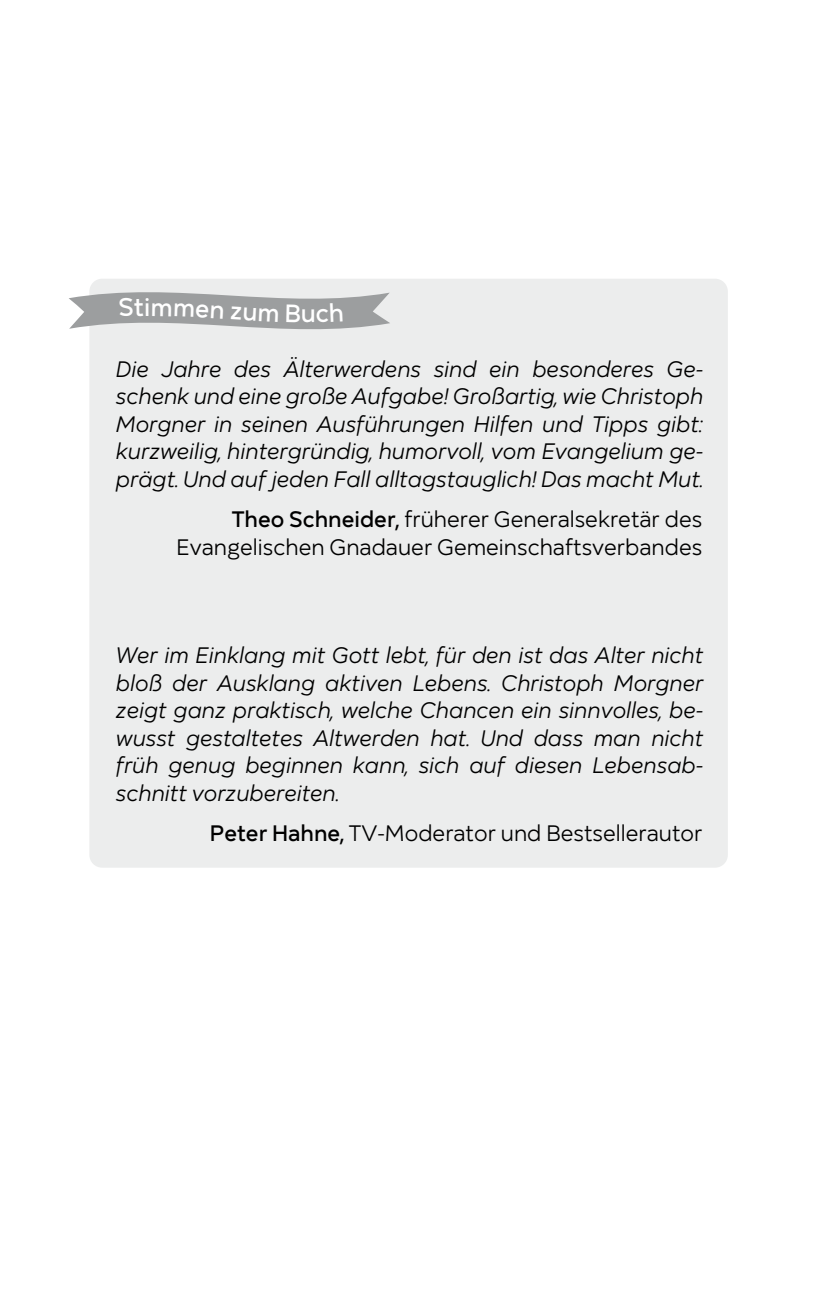
<style>
.page{position:relative;width:830px;height:1314px;background:#fff}
.page>*{position:absolute;margin:0;border:0;box-sizing:border-box;transform-origin:0 0}
.t1{font:500 25.65px "Mirai";color:#fff}
.t2{font:italic 22.95px/27.4px "Mirai";color:#000;text-align:justify}
.t3{font:22.95px/27.4px "Mirai";color:#000;text-align:right}
.s1{font-weight:500}
</style>
<div class="page">
<div style="left:89px;top:279px;width:638px;height:589px;background:#eceded;border-radius:13px"></div>
<svg style="left:69px;top:288px;width:321px;height:42px"></svg>
<p class="t1" style="left:144px;top:287px;width:8px">i</p>
<p class="t1" style="left:196px;top:288px;width:86px;rotate:3deg">en zum</p>
<p class="t1" style="left:300px;top:293px;width:17px">u</p>
<p class="t2" style="left:115px;top:353px;width:589px">Die Jahre des Älterwerdens sind ein besonderes Ge&shy;schenk und eine große Aufgabe! Großartig, wie Christoph Morgner in seinen Ausführungen Hilfen und Tipps gibt: kurzweilig, hintergründig, humorvoll, vom Evangelium ge&shy;prägt. Und auf jeden Fall alltagstauglich! Das macht Mut.</p>
<p class="t3" style="left:176px;top:504px;width:527px"><span class="s1">Theo Schneider,</span> früherer Generalsekretär des<br>Evangelischen Gnadauer Gemeinschaftsverbandes</p>
<p class="t2" style="left:115px;top:639px;width:589px">Wer im Einklang mit Gott lebt, für den ist das Alter nicht bloß der Ausklang aktiven Lebens. Christoph Morgner zeigt ganz praktisch, welche Chancen ein sinnvolles, be&shy;wusst gestaltetes Altwerden hat. Und dass man nicht früh genug beginnen kann, sich auf diesen Lebensab&shy;schnitt vorzubereiten.</p>
<p class="t3" style="left:210px;top:817px;width:493px"><span class="s1">Peter Hahne,</span> TV-Moderator und Bestsellerautor</p>
</div>
